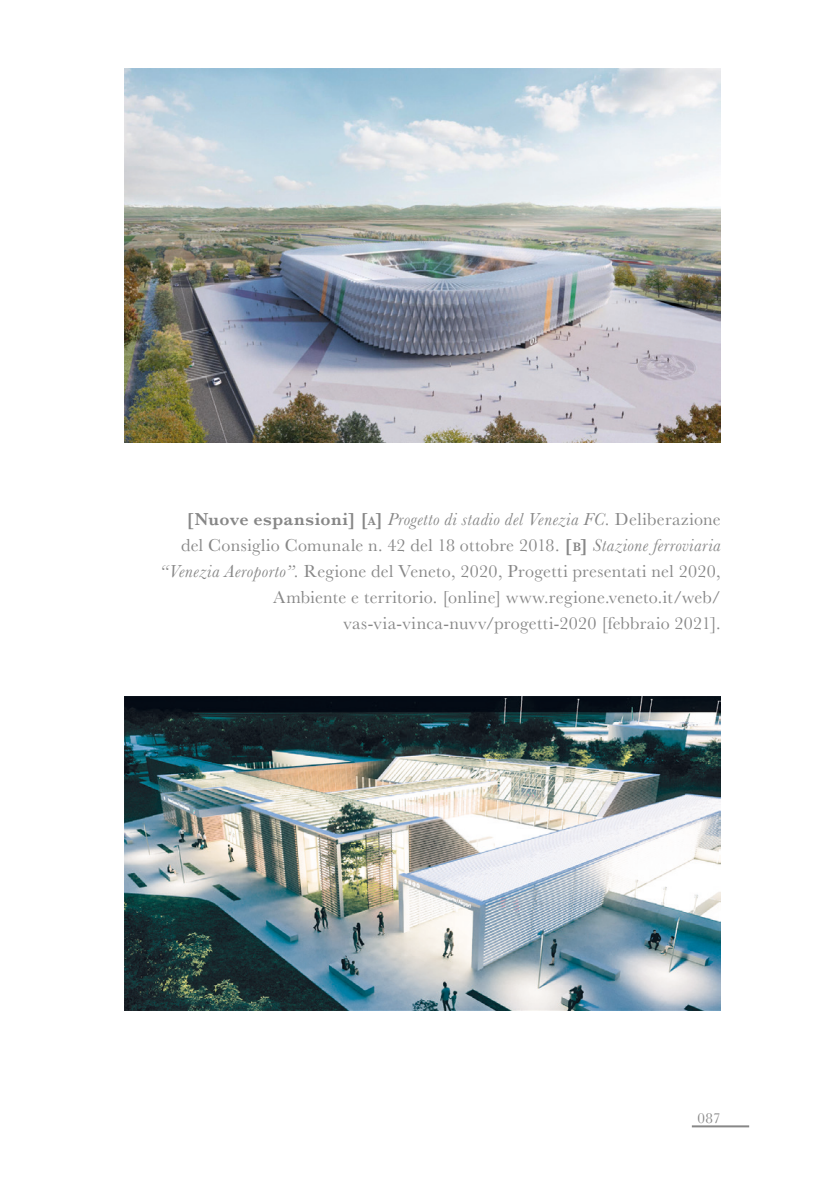
<style>
.page{position:relative;width:840px;height:1191px;background:#fff}
.page>*{position:absolute;margin:0;border:0;box-sizing:border-box;transform-origin:0 0}
.vel_paragrafo_base{font:18px/26px "Baskerville";letter-spacing:.02em;color:#878787;text-align:right}
.vel_paragrafo_base-2{font:italic 18px "Baskerville";letter-spacing:.03em;color:#878787}
.vel_titoletto_sottol{font:15px "Baskerville";color:#878787}
.s1{font-weight:600;font-style:normal}
.s2{font-weight:600;font-style:normal;font-size:12.6px}
.s3{font-style:normal}
.s4{font-weight:600}
.s5{font-weight:600;font-size:12.6px}
.s6{font-style:italic}
</style>
<div class="page">
<hr style="left:691px;top:1125px;width:57px;height:2px;background:#878787">
<img style="left:125px;top:68px;width:595px;height:374px">
<img style="left:125px;top:696px;width:595px;height:314px">
<p class="vel_paragrafo_base-2" style="left:186px;top:507px;width:535px"><span class="s1">[Nuove espansioni] [</span><span class="s2">a</span><span class="s1">]</span> Progetto di stadio del Venezia FC. <span class="s3">Deliberazione</span></p>
<p class="vel_paragrafo_base" style="left:160px;top:532px;width:562px">del Consiglio Comunale n. 42 del 18 ottobre 2018. <span class="s4">[</span><span class="s5">b</span><span class="s4">]</span> <span class="s6">Stazione ferroviaria “Venezia Aeroporto”.</span> Regione del Veneto, 2020, Progetti presentati nel 2020,</p>
<p class="vel_paragrafo_base" style="left:273px;top:584px;width:449px">Ambiente e territorio. [online] www.regione.veneto.it/web/</p>
<p class="vel_paragrafo_base" style="left:343px;top:610px;width:378px">vas-via-vinca-nuvv/progetti-2020 [febbraio 2021].</p>
<p class="vel_titoletto_sottol" style="left:697px;top:1108px;width:25px">087</p>
</div>
